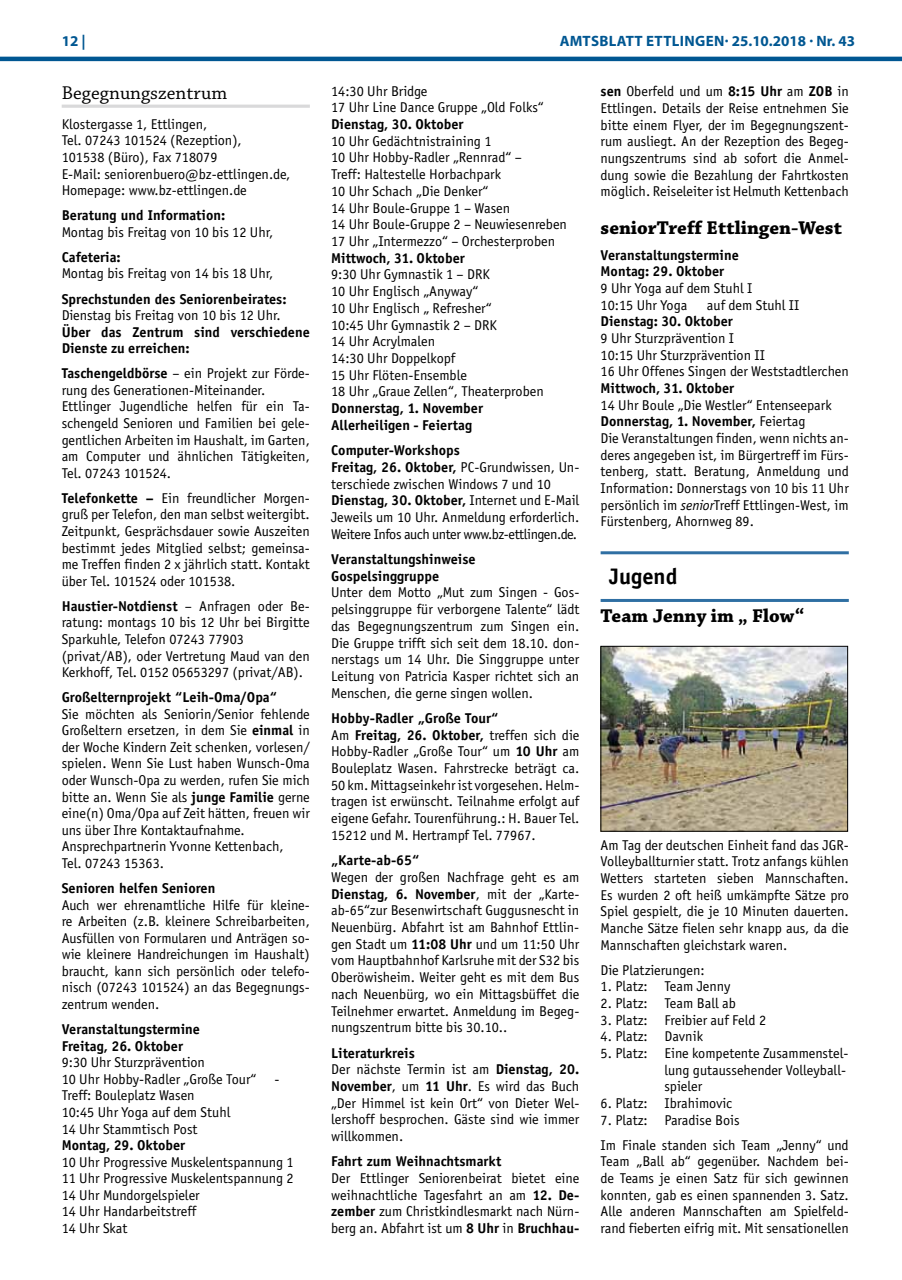
<style>
.page{position:relative;width:902px;height:1280px;background:#fff}
.page>*{position:absolute;margin:0;border:0;box-sizing:border-box;transform-origin:0 0}
.t1{font:700 22.5px "Officina Sans";color:#000}
.t2{font:700 19.5px "Chaparral Pro";color:#000}
.t3{font:19.5px "Chaparral Pro";color:#000}
.t4{font:700 15px "Myriad Pro";letter-spacing:.02em;color:#005792}
.t5{font:14.25px/16.6px "Officina Sans";color:#000}
.t6{font:700 14.25px/16.6px "Officina Sans";color:#000}
.t7{font:14.25px/16.6px "Officina Sans";letter-spacing:-.02em;color:#000}
.s1{font-weight:700}
.s2{font-style:italic}
</style>
<div class="page">
<hr style="left:0;top:57px;width:901px;height:4px;background:#005792">
<hr style="left:600px;top:551px;width:248px;height:3px;background:#2f6fa3">
<hr style="left:600px;top:599px;width:248px;height:3px;background:#2f6fa3">
<img style="left:602px;top:648px;width:243px;height:181px">
<div style="left:600px;top:646px;width:247px;height:185px;border:1px solid #000"></div>
<hr style="left:62px;top:105px;width:248px;height:3px;background:#d9d9da">
<p class="t4" style="left:62px;top:31px;width:25px">12 |</p>
<p class="t4" style="left:559px;top:31px;width:297px">AMTSBLATT ETTLINGEN· 25.10.2018 · NR. 43</p>
<p class="t5" style="left:600px;top:83px;width:250px;text-align:justify"><span class="s1">sen</span> Oberfeld und um <span class="s1">8:15 Uhr</span> am <span class="s1">ZOB</span> in Ettlingen. Details der Reise entnehmen Sie bitte einem Flyer, der im Begegnungszent&shy;rum ausliegt. An der Rezeption des Begeg&shy;nungszentrums sind ab sofort die Anmel&shy;dung sowie die Bezahlung der Fahrtkosten möglich. Reiseleiter ist Helmuth Kettenbach</p>
<h2 class="t2" style="left:600px;top:217px;width:243px">seniorTreff Ettlingen-West</h2>
<p class="t6" style="left:600px;top:246px;width:140px">Veranstaltungstermine<br>Montag: 29. Oktober</p>
<p class="t5" style="left:600px;top:280px;width:153px">9 Uhr Yoga auf dem Stuhl I<br>10:15 Uhr Yoga</p>
<p class="t5" style="left:331px;top:82px;width:214px">14:30 Uhr Bridge<br>17 Uhr Line Dance Gruppe „Old Folks“</p>
<p class="t6" style="left:331px;top:116px;width:134px">Dienstag, 30. Oktober</p>
<p class="t5" style="left:331px;top:133px;width:237px">10 Uhr Gedächtnistraining 1<br>10 Uhr Hobby-Radler „Rennrad“ –<br>Treff: Haltestelle Horbachpark<br>10 Uhr Schach „Die Denker“<br>14 Uhr Boule-Gruppe 1 – Wasen<br>14 Uhr Boule-Gruppe 2 – Neuwiesenreben<br>17 Uhr „Intermezzo“ – Orchesterproben</p>
<p class="t6" style="left:331px;top:249px;width:135px">Mittwoch, 31. Oktober</p>
<p class="t5" style="left:331px;top:266px;width:214px">9:30 Uhr Gymnastik 1 – DRK<br>10 Uhr Englisch „Anyway“<br>10 Uhr Englisch „ Refresher“<br>10:45 Uhr Gymnastik 2 – DRK<br>14 Uhr Acrylmalen<br>14:30 Uhr Doppelkopf<br>15 Uhr Flöten-Ensemble<br>18 Uhr „Graue Zellen“, Theaterproben</p>
<p class="t6" style="left:331px;top:400px;width:153px">Donnerstag, 1. November<br>Allerheiligen - Feiertag</p>
<p class="t7" style="left:331px;top:442px;width:250px"><span class="s1">Computer-Workshops<br>Freitag, 26. Oktober,</span> PC-Grundwissen, Un&shy;terschiede zwischen Windows 7 und 10<br><span class="s1">Dienstag, 30. Oktober,</span> Internet und E-Mail Jeweils um 10 Uhr. Anmeldung erforderlich.<br>Weitere Infos auch unter www.bz-ettlingen.de.</p>
<p class="t6" style="left:331px;top:551px;width:146px">Veranstaltungshinweise<br>Gospelsinggruppe</p>
<p class="t5" style="left:331px;top:584px;width:250px;text-align:justify">Unter dem Motto „Mut zum Singen - Gos&shy;pelsinggruppe für verborgene Talente“ lädt das Begegnungszentrum zum Singen ein.<br>Die Gruppe trifft sich seit dem 18.10. don&shy;nerstags um 14 Uhr. Die Singgruppe unter Leitung von Patricia Kasper richtet sich an Menschen, die gerne singen wollen.</p>
<p class="t5" style="left:331px;top:710px;width:250px"><span class="s1">Hobby-Radler „Große Tour“<br></span>Am <span class="s1">Freitag, 26. Oktober,</span> treffen sich die Hobby-Radler „Große Tour“ um <span class="s1">10 Uhr</span> am Bouleplatz Wasen. Fahrstrecke beträgt ca.<br>50 km. Mittagseinkehr ist vorgesehen. Helm&shy;tragen ist erwünscht. Teilnahme erfolgt auf eigene Gefahr. Tourenführung.: H. Bauer Tel.<br>15212 und M. Hertrampf Tel. 77967.</p>
<p class="t6" style="left:331px;top:852px;width:90px">„Karte-ab-65“</p>
<p class="t5" style="left:331px;top:869px;width:250px;text-align:justify">Wegen der großen Nachfrage geht es am <span class="s1">Dienstag, 6. November</span>, mit der „Karte&shy;ab-65“zur Besenwirtschaft Guggusnescht in Neuenbürg. Abfahrt ist am Bahnhof Ettlin&shy;gen Stadt um <span class="s1">11:08 Uhr</span> und um 11:50 Uhr vom Hauptbahnhof Karlsruhe mit der S32 bis Oberöwisheim. Weiter geht es mit dem Bus nach Neuenbürg, wo ein Mittagsbüffet die Teilnehmer erwartet. Anmeldung im Begeg&shy;nungszentrum bitte bis 30.10..</p>
<p class="t5" style="left:331px;top:1044px;width:250px"><span class="s1">Literaturkreis<br></span>Der nächste Termin ist am <span class="s1">Dienstag, 20.<br>November</span>, um <span class="s1">11 Uhr</span>. Es wird das Buch „Der Himmel ist kein Ort“ von Dieter Wel&shy;lershoff besprochen. Gäste sind wie immer willkommen.</p>
<p class="t6" style="left:331px;top:1153px;width:172px">Fahrt zum Weihnachtsmarkt</p>
<p class="t5" style="left:331px;top:1170px;width:250px;text-align:justify">Der Ettlinger Seniorenbeirat bietet eine weihnachtliche Tagesfahrt an am <span class="s1">12. De&shy;zember</span> zum Christkindlesmarkt nach Nürn&shy;berg an. Abfahrt ist um <span class="s1">8 Uhr</span> in <span class="s1">Bruchhau-</span></p>
<h2 class="t3" style="left:62px;top:82px;width:167px">Begegnungszentrum</h2>
<p class="t5" style="left:62px;top:116px;width:230px">Klostergasse 1, Ettlingen,<br>Tel. 07243 101524 (Rezeption),<br>101538 (Büro), Fax 718079<br>E-Mail: seniorenbuero@bz-ettlingen.de,<br>Homepage: www.bz-ettlingen.de</p>
<p class="t6" style="left:62px;top:207px;width:165px">Beratung und Information:</p>
<p class="t5" style="left:62px;top:224px;width:213px">Montag bis Freitag von 10 bis 12 Uhr,</p>
<p class="t6" style="left:62px;top:248px;width:61px">Cafeteria:</p>
<p class="t5" style="left:62px;top:265px;width:213px">Montag bis Freitag von 14 bis 18 Uhr,</p>
<p class="t6" style="left:62px;top:290px;width:226px">Sprechstunden des Seniorenbeirates:</p>
<p class="t5" style="left:62px;top:307px;width:221px">Dienstag bis Freitag von 10 bis 12 Uhr.</p>
<p class="t6" style="left:62px;top:323px;width:250px">Über das Zentrum sind verschiedene<br>Dienste zu erreichen:</p>
<p class="t5" style="left:62px;top:365px;width:250px"><span class="s1">Taschengeldbörse</span> – ein Projekt zur Förde&shy;rung des Generationen-Miteinander.<br>Ettlinger Jugendliche helfen für ein Ta&shy;schengeld Senioren und Familien bei gele&shy;gentlichen Arbeiten im Haushalt, im Garten, am Computer und ähnlichen Tätigkeiten, Tel. 07243 101524.</p>
<p class="t5" style="left:62px;top:490px;width:250px;text-align:justify"><span class="s1">Telefonkette –</span> Ein freundlicher Morgen&shy;gruß per Telefon, den man selbst weitergibt.<br>Zeitpunkt, Gesprächsdauer sowie Auszeiten bestimmt jedes Mitglied selbst; gemeinsa&shy;me Treffen finden 2 x jährlich statt. Kontakt über Tel. 101524 oder 101538.</p>
<p class="t5" style="left:62px;top:598px;width:250px"><span class="s1">Haustier-Notdienst</span> – Anfragen oder Be&shy;ratung: montags 10 bis 12 Uhr bei Birgitte Sparkuhle, Telefon 07243 77903 (privat/AB), oder Vertretung Maud van den Kerkhoff, Tel. 0152 05653297 (privat/AB).</p>
<p class="t6" style="left:62px;top:689px;width:217px">Großelternprojekt “Leih-Oma/Opa“</p>
<p class="t5" style="left:62px;top:706px;width:250px">Sie möchten als Seniorin/Senior fehlende Großeltern ersetzen, in dem Sie <span class="s1">einmal</span> in der Woche Kindern Zeit schenken, vorlesen/ spielen. Wenn Sie Lust haben Wunsch-Oma oder Wunsch-Opa zu werden, rufen Sie mich bitte an. Wenn Sie als <span class="s1">junge Familie</span> gerne eine(n) Oma/Opa auf Zeit hätten, freuen wir uns über Ihre Kontaktaufnahme.<br>Ansprechpartnerin Yvonne Kettenbach,<br>Tel. 07243 15363.</p>
<p class="t6" style="left:62px;top:880px;width:155px">Senioren helfen Senioren</p>
<p class="t5" style="left:62px;top:896px;width:250px;text-align:justify">Auch wer ehrenamtliche Hilfe für kleine&shy;re Arbeiten (z.B. kleinere Schreibarbeiten, Ausfüllen von Formularen und Anträgen so&shy;wie kleinere Handreichungen im Haushalt) braucht, kann sich persönlich oder telefo&shy;nisch (07243 101524) an das Begegnungs&shy;zentrum wenden.</p>
<p class="t6" style="left:62px;top:1021px;width:140px">Veranstaltungstermine<br>Freitag, 26. Oktober</p>
<p class="t5" style="left:62px;top:1054px;width:196px">9:30 Uhr Sturzprävention<br>10 Uhr Hobby-Radler „Große Tour“</p>
<p class="t5" style="left:707px;top:296px;width:94px">auf dem Stuhl II</p>
<p class="t6" style="left:600px;top:313px;width:134px">Dienstag: 30. Oktober</p>
<p class="t5" style="left:600px;top:330px;width:250px">9 Uhr Sturzprävention I<br>10:15 Uhr Sturzprävention II<br>16 Uhr Offenes Singen der Weststadtlerchen</p>
<p class="t6" style="left:600px;top:379px;width:135px">Mittwoch, 31. Oktober</p>
<p class="t5" style="left:600px;top:396px;width:250px">14 Uhr Boule „Die Westler“ Entenseepark <span class="s1">Donnerstag, 1. November,</span> Feiertag<br>Die Veranstaltungen finden, wenn nichts an&shy;deres angegeben ist, im Bürgertreff im Fürs&shy;tenberg, statt. Beratung, Anmeldung und Information: Donnerstags von 10 bis 11 Uhr persönlich im <span class="s2">senior</span>Treff Ettlingen-West, im Fürstenberg, Ahornweg 89.</p>
<h1 class="t1" style="left:609px;top:562px;width:70px">Jugend</h1>
<h2 class="t2" style="left:600px;top:605px;width:205px">Team Jenny im „ Flow“</h2>
<p class="t5" style="left:600px;top:836px;width:250px;text-align:justify">Am Tag der deutschen Einheit fand das JGR-Volleyballturnier statt. Trotz anfangs kühlen Wetters starteten sieben Mannschaften.<br>Es wurden 2 oft heiß umkämpfte Sätze pro Spiel gespielt, die je 10 Minuten dauerten.<br>Manche Sätze fielen sehr knapp aus, da die Mannschaften gleichstark waren.</p>
<p class="t5" style="left:600px;top:961px;width:105px">Die Platzierungen:</p>
<p class="t5" style="left:600px;top:978px;width:131px">1. Platz: Team Jenny</p>
<p class="t5" style="left:600px;top:995px;width:137px">2. Platz: Team Ball ab</p>
<p class="t5" style="left:600px;top:1011px;width:167px">3. Platz: Freibier auf Feld 2</p>
<p class="t5" style="left:600px;top:1028px;width:104px">4. Platz: Davnik</p>
<p class="t5" style="left:664px;top:1045px;width:185px;text-indent:-64px">5. Platz: Eine kompetente Zusammenstel&shy;lung gutaussehender Volleyball&shy;spieler</p>
<p class="t5" style="left:600px;top:1095px;width:133px">6. Platz: Ibrahimovic</p>
<p class="t5" style="left:600px;top:1107px;width:250px;line-height:25.2px">7. Platz: Paradise Bois<br>Im Finale standen sich Team „Jenny“ und</p>
<p class="t5" style="left:600px;top:1153px;width:250px;text-align:justify">Team „Ball ab“ gegenüber. Nachdem bei&shy;de Teams je einen Satz für sich gewinnen konnten, gab es einen spannenden 3. Satz.<br>Alle anderen Mannschaften am Spielfeld&shy;rand fieberten eifrig mit. Mit sensationellen</p>
<p class="t5" style="left:274px;top:1071px;width:7px">-</p>
<p class="t5" style="left:62px;top:1087px;width:170px">Treff: Bouleplatz Wasen<br>10:45 Uhr Yoga auf dem Stuhl<br>14 Uhr Stammtisch Post</p>
<p class="t6" style="left:62px;top:1137px;width:125px">Montag, 29. Oktober</p>
<p class="t5" style="left:62px;top:1154px;width:233px">10 Uhr Progressive Muskelentspannung 1<br>11 Uhr Progressive Muskelentspannung 2<br>14 Uhr Mundorgelspieler<br>14 Uhr Handarbeitstreff<br>14 Uhr Skat</p>
</div>
